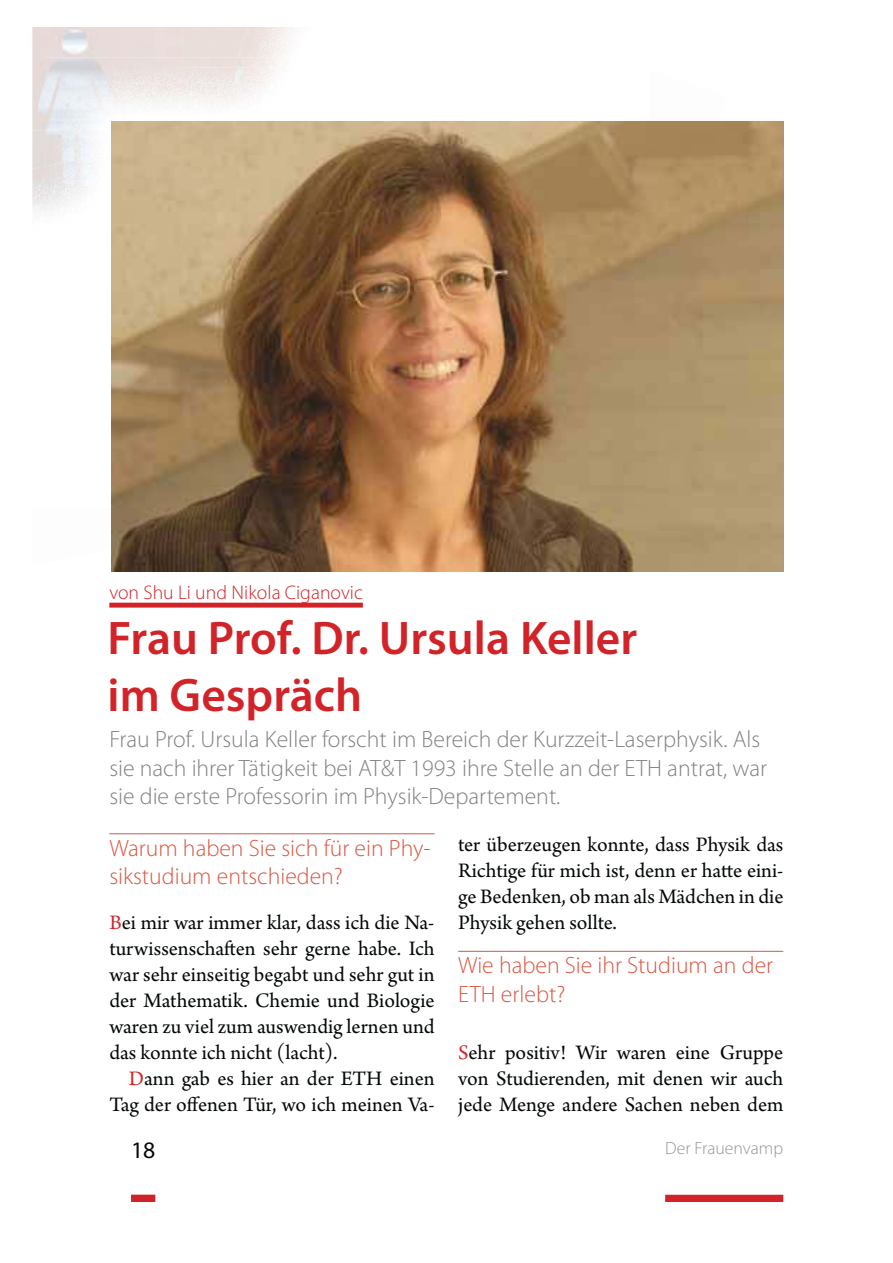
<style>
.page{position:relative;width:893px;height:1263px;background:#fff}
.page>*{position:absolute;margin:0;border:0;box-sizing:border-box;transform-origin:0 0}
.t1{font:600 47.4px/56.8px "Myriad Pro";color:#d22329}
.t2{font:300 23.7px/28.3px "Myriad Pro";color:#808284}
.t3{font:300 23.7px/28.3px "Myriad Pro";color:#d95843}
.t4{font:23.7px "Myriad Pro";color:#040809}
.t5{font:21.75px/26.1px "Arno Pro";color:#040809;text-align:justify}
.t6{font:300 19.8px "Myriad Pro";color:#d22329}
.t7{font:300 17.7px "Myriad Pro";color:#939698}
.s1{color:#d22329}
</style>
<div class="page">
<div style="left:131px;top:1195px;width:24px;height:7px;background:#d22329"></div>
<div style="left:665px;top:1195px;width:118px;height:7px;background:#d22329"></div>
<img style="left:32px;top:27px;width:151px;height:103px">
<svg style="left:234px;top:27px;width:411px;height:95px"></svg>
<img style="left:32px;top:130px;width:13px;height:36px">
<img style="left:32px;top:166px;width:13px;height:17px">
<img style="left:45px;top:57px;width:138px;height:73px">
<img style="left:234px;top:57px;width:69px;height:10px">
<img style="left:303px;top:57px;width:219px;height:65px">
<img style="left:45px;top:164px;width:10px;height:47px">
<img style="left:55px;top:67px;width:158px;height:63px">
<img style="left:213px;top:67px;width:72px;height:55px">
<img style="left:285px;top:67px;width:180px;height:55px">
<img style="left:230px;top:120px;width:52px;height:2px">
<img style="left:282px;top:106px;width:115px;height:16px">
<img style="left:55px;top:140px;width:47px;height:43px">
<img style="left:55px;top:183px;width:31px;height:25px">
<hr style="left:109px;top:834px;width:325px;height:1px;background:#d95843">
<hr style="left:458px;top:951px;width:325px;height:1px;background:#d95843">
<img style="left:111px;top:122px;width:672px;height:449px">
<div style="left:109px;top:603px;width:254px;height:5px;background:#d22329"></div>
<p class="t6" style="left:109px;top:585px;width:255px">von Shu Li und Nikola Ciganovic</p>
<h1 class="t1" style="left:108px;top:610px;width:531px">Frau Prof. Dr. Ursula Keller im Gespräch</h1>
<p class="t2" style="left:109px;top:727px;width:659px">Frau Prof. Ursula Keller forscht im Bereich der Kurzzeit-Laserphysik. Als sie nach ihrer Tätigkeit bei AT&amp;T 1993 ihre Stelle an der ETH antrat, war sie die erste Professorin im Physik-Departement.</p>
<p class="t3" style="left:109px;top:835px;width:323px">Warum haben Sie sich für ein Phy&shy;sikstudium entschieden?</p>
<p class="t5" style="left:109px;top:911px;width:327px"><span class="s1">B</span>ei mir war immer klar, dass ich die Na&shy;turwissenschaften sehr gerne habe. Ich war sehr einseitig begabt und sehr gut in der Mathematik. Chemie und Biologie waren zu viel zum auswendig lernen und das konnte ich nicht (lacht).</p>
<p class="t5" style="left:109px;top:1067px;width:327px;text-align:right"><span class="s1">D</span>ann gab es hier an der ETH einen<br>Tag der offenen Tür, wo ich meinen Va-</p>
<p class="t5" style="left:458px;top:833px;width:327px">ter überzeugen konnte, dass Physik das Richtige für mich ist, denn er hatte eini&shy;ge Bedenken, ob man als Mädchen in die Physik gehen sollte.</p>
<p class="t3" style="left:458px;top:953px;width:316px">Wie haben Sie ihr Studium an der<br>ETH erlebt?</p>
<p class="t5" style="left:458px;top:1041px;width:327px"><span class="s1">S</span>ehr positiv! Wir waren eine Gruppe von Studierenden, mit denen wir auch jede Menge andere Sachen neben dem</p>
<p class="t4" style="left:131px;top:1136px;width:26px">18</p>
<p class="t7" style="left:665px;top:1141px;width:120px">Der Frauenvamp</p>
</div>
